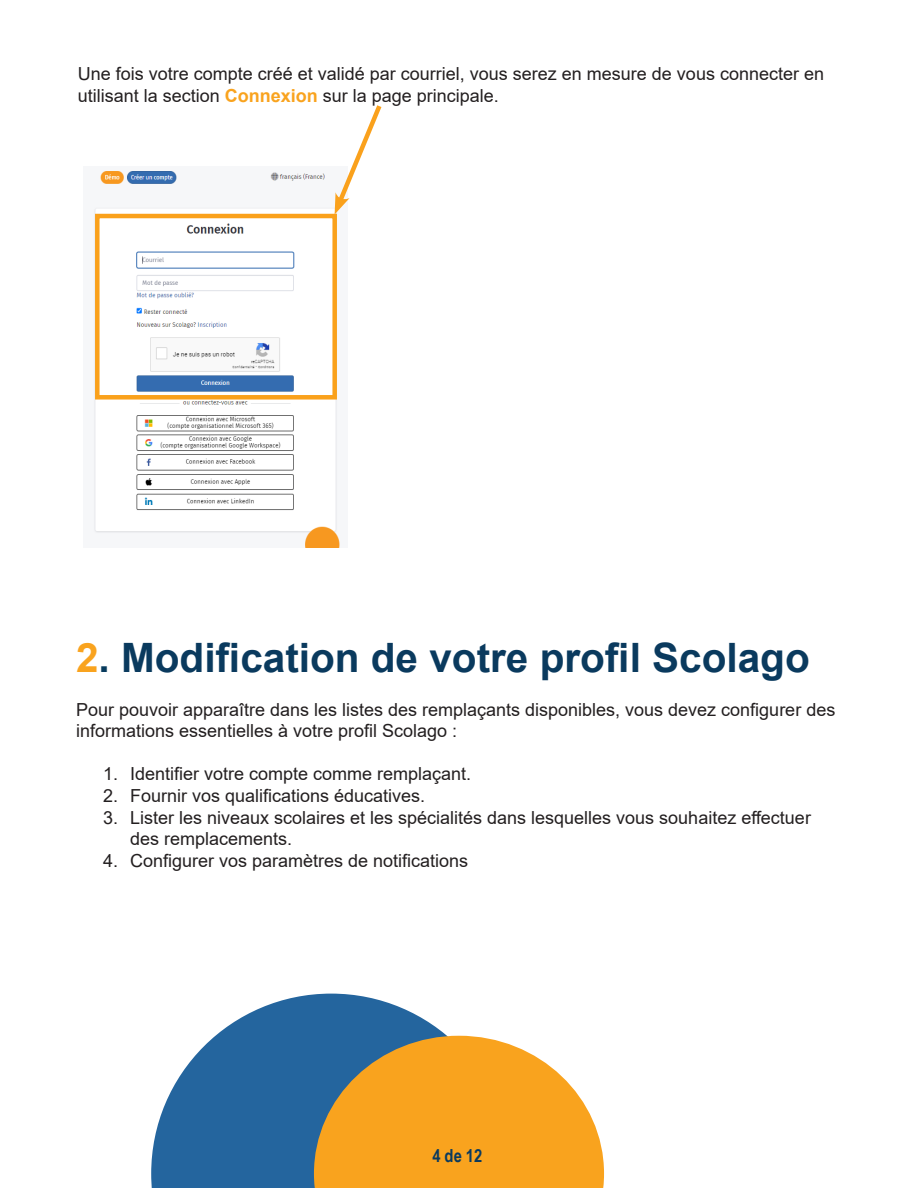
<style>
.page{position:relative;width:918px;height:1188px;background:#fff}
.page>*{position:absolute;margin:0;border:0;box-sizing:border-box;transform-origin:0 0}
.t1{font:700 40.5px "Arial";color:#0a3a5e}
.t2{font:18px/21.6px "Arial";color:#231f20}
.t3{font:700 18px "Arial Narrow";color:#0a3a5e}
.s1{font-weight:700;color:#f9a31e}
.s2{color:#f9a31e}
.s3{color:#083b5d}
</style>
<div class="page">
<svg style="left:151px;top:994px;width:316px;height:194px;fill:#24659e"></svg>
<svg style="left:314px;top:1036px;width:290px;height:152px;background:#e4a540"></svg>
<img style="left:94px;top:171px;width:246px;height:377px">
<svg style="left:334px;top:105px;width:48px;height:109px"></svg>
<div style="left:95px;top:214px;width:242px;height:186px;border:4px solid #faa11b"></div>
<p class="t2" style="left:78px;top:63px;width:748px">Une fois votre compte créé et validé par courriel, vous serez en mesure de vous connecter en utilisant la section <span class="s1">Connexion</span> sur la page principale.</p>
<p class="t1" style="left:76px;top:630px;width:735px"><span class="s2">2</span><span class="s3">.</span> Modification de votre profil Scolago</p>
<p class="t2" style="left:76px;top:698px;width:761px">Pour pouvoir apparaître dans les listes des remplaçants disponibles, vous devez configurer des informations essentielles à votre profil Scolago :</p>
<p class="t2" style="left:103px;top:763px;width:370px">1. Identifier votre compte comme remplaçant.</p>
<p class="t2" style="left:103px;top:785px;width:324px">2. Fournir vos qualifications éducatives.</p>
<p class="t2" style="left:130px;top:806px;width:682px;text-indent:-27px">3. Lister les niveaux scolaires et les spécialités dans lesquelles vous souhaitez effectuer des remplacements.</p>
<p class="t2" style="left:103px;top:850px;width:367px">4. Configurer vos paramètres de notifications</p>
<p class="t3" style="left:432px;top:1142px;width:52px">4 de 12</p>
</div>
